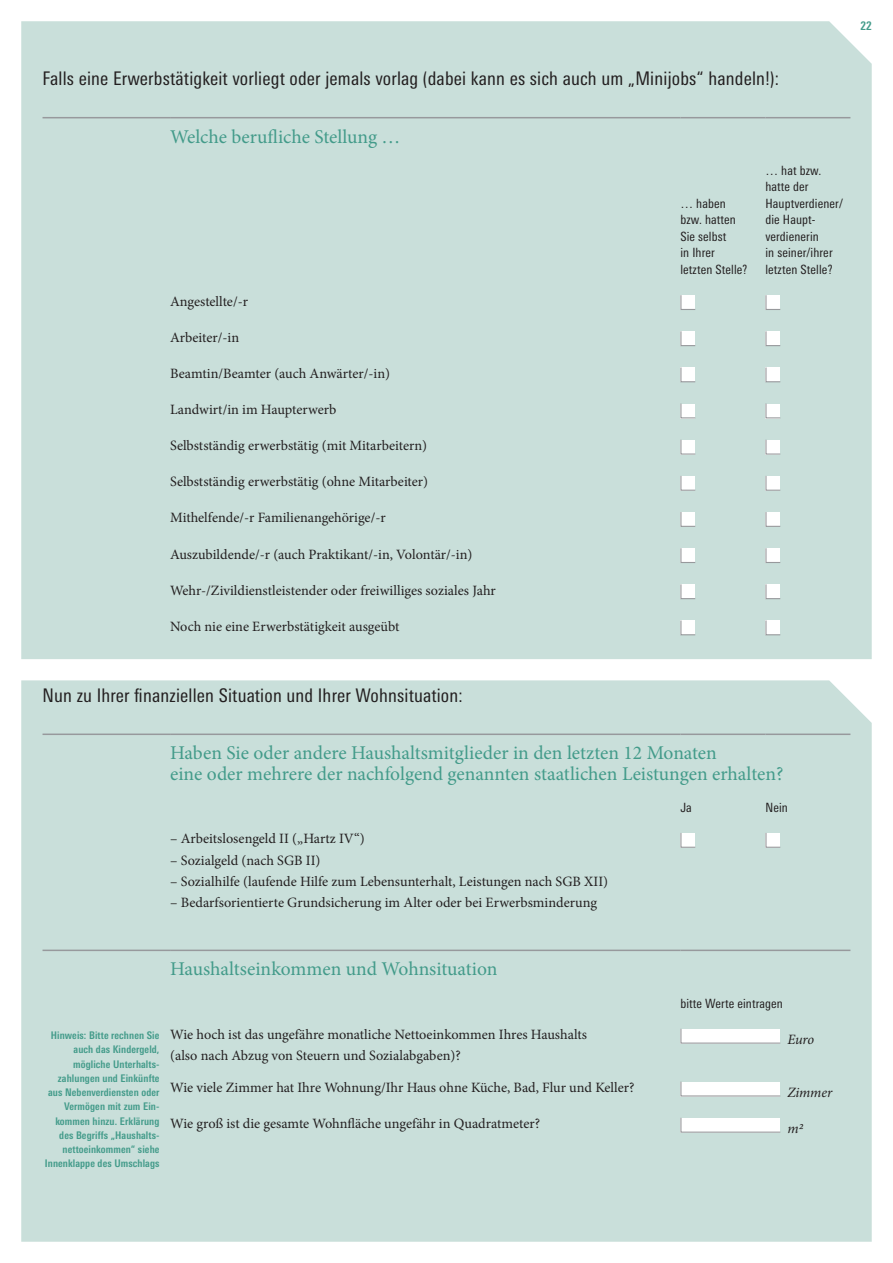
<style>
.page{position:relative;width:893px;height:1263px;background:#fff}
.page>*{position:absolute;margin:0;border:0;box-sizing:border-box;transform-origin:0 0}
.t1{font:19.5px/21.3px "Minion Pro";color:#439b8a}
.t2{font:condensed 18.75px "LT Univers";letter-spacing:.01em;color:#231f20}
.t3{font:14.25px/21.3px "Minion Pro";color:#231f20}
.t4{font:italic 14.25px "Minion Pro";letter-spacing:-.015em;color:#231f20}
.t5{font:condensed 12.75px/16.5px "LT Univers";letter-spacing:.01em;color:#231f20}
.t6{font:700 condensed 12px "LT Univers";color:#439b8a}
.t7{font:700 condensed 10.5px/14.2px "LT Univers";letter-spacing:.01em;color:#439b8a;text-align:right}
</style>
<div class="page">
<div style="left:21px;top:21px;width:851px;height:638px;background:#c9dfda"></div>
<div style="left:21px;top:680px;width:851px;height:562px;background:#c9dfda"></div>
<hr style="left:43px;top:117px;width:127px;height:1px;background:#97999c">
<hr style="left:170px;top:117px;width:510px;height:1px;background:#97999c">
<hr style="left:680px;top:117px;width:85px;height:1px;background:#97999c">
<hr style="left:765px;top:117px;width:85px;height:1px;background:#97999c">
<svg style="left:680px;top:294px;width:16px;height:17px"></svg>
<svg style="left:765px;top:294px;width:16px;height:17px"></svg>
<svg style="left:680px;top:330px;width:16px;height:17px"></svg>
<svg style="left:765px;top:330px;width:16px;height:17px"></svg>
<svg style="left:680px;top:366px;width:16px;height:17px"></svg>
<svg style="left:765px;top:366px;width:16px;height:17px"></svg>
<svg style="left:680px;top:402px;width:16px;height:17px"></svg>
<svg style="left:765px;top:402px;width:16px;height:17px"></svg>
<svg style="left:680px;top:439px;width:16px;height:16px"></svg>
<svg style="left:765px;top:439px;width:16px;height:16px"></svg>
<svg style="left:680px;top:475px;width:16px;height:16px"></svg>
<svg style="left:765px;top:475px;width:16px;height:16px"></svg>
<svg style="left:680px;top:511px;width:16px;height:16px"></svg>
<svg style="left:765px;top:511px;width:16px;height:16px"></svg>
<svg style="left:680px;top:547px;width:16px;height:17px"></svg>
<svg style="left:765px;top:547px;width:16px;height:17px"></svg>
<svg style="left:680px;top:583px;width:16px;height:17px"></svg>
<svg style="left:765px;top:583px;width:16px;height:17px"></svg>
<svg style="left:680px;top:619px;width:16px;height:17px"></svg>
<svg style="left:765px;top:619px;width:16px;height:17px"></svg>
<hr style="left:43px;top:733px;width:127px;height:2px;background:#97999c">
<hr style="left:170px;top:733px;width:510px;height:2px;background:#97999c">
<hr style="left:680px;top:733px;width:85px;height:2px;background:#97999c">
<hr style="left:765px;top:733px;width:85px;height:2px;background:#97999c">
<svg style="left:680px;top:832px;width:16px;height:16px"></svg>
<svg style="left:765px;top:832px;width:16px;height:16px"></svg>
<hr style="left:43px;top:949px;width:127px;height:2px;background:#97999c">
<hr style="left:170px;top:949px;width:510px;height:2px;background:#97999c">
<hr style="left:680px;top:949px;width:170px;height:2px;background:#97999c">
<svg style="left:680px;top:1028px;width:101px;height:16px"></svg>
<svg style="left:680px;top:1080px;width:101px;height:17px"></svg>
<svg style="left:680px;top:1117px;width:101px;height:16px"></svg>
<h2 class="t2" style="left:43px;top:68px;width:738px">Falls eine Erwerbstätigkeit vorliegt oder jemals vorlag (dabei kann es sich auch um „Minijobs“ handeln!):</h2>
<h1 class="t1" style="left:170px;top:126px;width:232px">Welche berufliche Stellung …</h1>
<p class="t3" style="left:170px;top:290px;width:80px">Angestellte/-r</p>
<p class="t3" style="left:170px;top:326px;width:71px">Arbeiter/-in</p>
<p class="t3" style="left:170px;top:363px;width:222px">Beamtin/Beamter (auch Anwärter/-in)</p>
<p class="t3" style="left:170px;top:399px;width:168px">Landwirt/in im Haupterwerb</p>
<p class="t3" style="left:170px;top:435px;width:259px">Selbstständig erwerbstätig (mit Mitarbeitern)</p>
<p class="t3" style="left:170px;top:471px;width:260px">Selbstständig erwerbstätig (ohne Mitarbeiter)</p>
<p class="t3" style="left:170px;top:507px;width:217px">Mithelfende/-r Familienangehörige/-r</p>
<p class="t3" style="left:170px;top:543px;width:304px">Auszubildende/-r (auch Praktikant/-in, Volontär/-in)</p>
<p class="t3" style="left:170px;top:579px;width:327px">Wehr-/Zivildienstleistender oder freiwilliges soziales Jahr</p>
<p class="t3" style="left:170px;top:616px;width:231px">Noch nie eine Erwerbstätigkeit ausgeübt</p>
<p class="t5" style="left:680px;top:195px;width:69px">… haben bzw. hatten<br>Sie selbst<br>in Ihrer letzten Stelle?</p>
<p class="t5" style="left:765px;top:162px;width:79px">… hat bzw. hatte der<br>Hauptverdiener/ die Haupt&shy;verdienerin<br>in seiner/ihrer letzten Stelle?</p>
<p class="t6" style="left:860px;top:18px;width:13px">22</p>
<h2 class="t2" style="left:43px;top:684px;width:422px">Nun zu Ihrer finanziellen Situation und Ihrer Wohnsituation:</h2>
<h1 class="t1" style="left:170px;top:742px;width:615px">Haben Sie oder andere Haushaltsmitglieder in den letzten 12 Monaten<br>eine oder mehrere der nachfolgend genannten staatlichen Leistungen erhalten?</h1>
<p class="t5" style="left:680px;top:799px;width:13px">Ja</p>
<p class="t5" style="left:765px;top:799px;width:24px">Nein</p>
<p class="t3" style="left:170px;top:828px;width:196px">– Arbeitslosengeld II („Hartz IV“)</p>
<p class="t3" style="left:170px;top:849px;width:152px">– Sozialgeld (nach SGB II)</p>
<p class="t3" style="left:170px;top:871px;width:440px">– Sozialhilfe (laufende Hilfe zum Lebensunterhalt, Leistungen nach SGB XII)</p>
<p class="t3" style="left:170px;top:892px;width:428px">– Bedarfsorientierte Grundsicherung im Alter oder bei Erwerbsminderung</p>
<h1 class="t1" style="left:170px;top:958px;width:329px">Haushaltseinkommen und Wohnsituation</h1>
<p class="t5" style="left:680px;top:995px;width:104px">bitte Werte eintragen</p>
<p class="t7" style="left:45px;top:1028px;width:116px">Hinweis: Bitte rechnen Sie auch das Kindergeld, mögliche Unterhalts&shy;zahlungen und Einkünfte aus Nebenverdiensten oder<br>Vermögen mit zum Ein&shy;kommen hinzu. Erklärung des Begriffs „Haushalts&shy;nettoeinkommen“ siehe<br>Innenklappe des Umschlags</p>
<p class="t3" style="left:170px;top:1024px;width:418px">Wie hoch ist das ungefähre monatliche Nettoeinkommen Ihres Haushalts (also nach Abzug von Steuern und Sozialabgaben)?</p>
<p class="t4" style="left:787px;top:1029px;width:28px">Euro</p>
<p class="t3" style="left:170px;top:1077px;width:466px">Wie viele Zimmer hat Ihre Wohnung/Ihr Haus ohne Küche, Bad, Flur und Keller?</p>
<p class="t4" style="left:787px;top:1082px;width:46px">Zimmer</p>
<p class="t3" style="left:170px;top:1113px;width:372px">Wie groß ist die gesamte Wohnfläche ungefähr in Quadratmeter?</p>
<p class="t4" style="left:787px;top:1118px;width:17px">m2</p>
</div>
